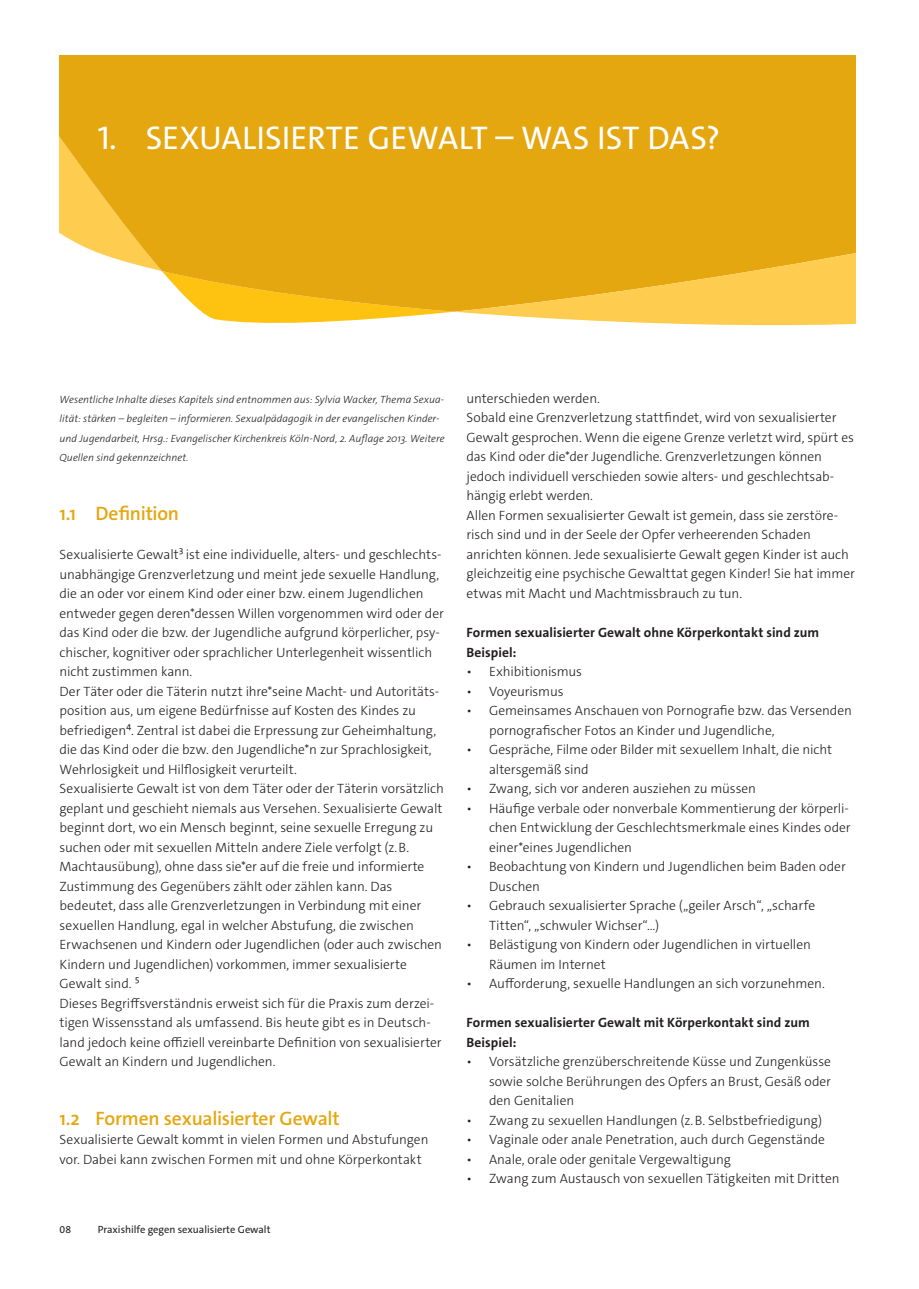
<style>
.page{position:relative;width:919px;height:1289px;background:#fff}
.page>*{position:absolute;margin:0;border:0;box-sizing:border-box;transform-origin:0 0}
.t1{font:33px "The Sans C5";letter-spacing:.005em;color:#fff}
.t2{font:600 19.5px "The Sans C5";letter-spacing:-.01em;color:#e5a710}
.t3{font:300 13.5px/19.5px "The Sans C5";letter-spacing:-.005em;color:#231f20}
.t4{font:700 13.5px/19.5px "The Sans C5";letter-spacing:.005em;color:#231f20}
.t5{font:italic 300 10.5px/19.5px "The Sans C5";color:#231f20}
.t6{font:10.5px "The Sans C5";color:#231f20}
</style>
<div class="page">
<svg style="left:60px;top:55px;width:795px;height:271px;background:#e9b126"></svg>
<h1 class="t1" style="left:98px;top:117px;width:624px">1. SEXUALISIERTE GEWALT – WAS IST DAS?</h1>
<p class="t5" style="left:60px;top:390px;width:386px">Wesentliche Inhalte dieses Kapitels sind entnommen aus: Sylvia Wacker, Thema Sexua&shy;lität: stärken – begleiten – informieren. Sexualpädagogik in der evangelischen Kinder&shy;und Jugendarbeit, Hrsg.: Evangelischer Kirchenkreis Köln-Nord, 2. Auflage 2013. Weitere Quellen sind gekennzeichnet.</p>
<h2 class="t2" style="left:60px;top:501px;width:121px">1.1 Definition</h2>
<p class="t3" style="left:60px;top:545px;width:386px">Sexualisierte Gewalt³ ist eine individuelle, alters- und geschlechts&shy;unabhängige Grenzverletzung und meint jede sexuelle Handlung, die an oder vor einem Kind oder einer bzw. einem Jugendlichen entweder gegen deren*dessen Willen vorgenommen wird oder der das Kind oder die bzw. der Jugendliche aufgrund körperlicher, psy&shy;chischer, kognitiver oder sprachlicher Unterlegenheit wissentlich nicht zustimmen kann.<br>Der Täter oder die Täterin nutzt ihre*seine Macht- und Autoritäts&shy;position aus, um eigene Bedürfnisse auf Kosten des Kindes zu befriedigen⁴. Zentral ist dabei die Erpressung zur Geheimhaltung, die das Kind oder die bzw. den Jugendliche*n zur Sprachlosigkeit, Wehrlosigkeit und Hilflosigkeit verurteilt.<br>Sexualisierte Gewalt ist von dem Täter oder der Täterin vorsätzlich geplant und geschieht niemals aus Versehen. Sexualisierte Gewalt beginnt dort, wo ein Mensch beginnt, seine sexuelle Erregung zu suchen oder mit sexuellen Mitteln andere Ziele verfolgt (z. B.<br>Machtausübung), ohne dass sie*er auf die freie und informierte Zustimmung des Gegenübers zählt oder zählen kann. Das bedeutet, dass alle Grenzverletzungen in Verbindung mit einer sexuellen Handlung, egal in welcher Abstufung, die zwischen Erwachsenen und Kindern oder Jugendlichen (oder auch zwischen Kindern und Jugendlichen) vorkommen, immer sexualisierte Gewalt sind. ⁵<br>Dieses Begriffsverständnis erweist sich für die Praxis zum derzei&shy;tigen Wissensstand als umfassend. Bis heute gibt es in Deutsch&shy;land jedoch keine offiziell vereinbarte Definition von sexualisierter Gewalt an Kindern und Jugendlichen.</p>
<h2 class="t2" style="left:60px;top:1105px;width:282px">1.2 Formen sexualisierter Gewalt</h2>
<p class="t3" style="left:60px;top:1130px;width:370px">Sexualisierte Gewalt kommt in vielen Formen und Abstufungen vor. Dabei kann zwischen Formen mit und ohne Körperkontakt</p>
<p class="t6" style="left:60px;top:1222px;width:13px">08</p>
<p class="t6" style="left:98px;top:1222px;width:174px">Praxishilfe gegen sexualisierte Gewalt</p>
<p class="t3" style="left:466px;top:389px;width:390px">unterschieden werden.<br>Sobald eine Grenzverletzung stattfindet, wird von sexualisierter Gewalt gesprochen. Wenn die eigene Grenze verletzt wird, spürt es das Kind oder die*der Jugendliche. Grenzverletzungen können jedoch individuell verschieden sowie alters- und geschlechtsab&shy;hängig erlebt werden.<br>Allen Formen sexualisierter Gewalt ist gemein, dass sie zerstöre&shy;risch sind und in der Seele der Opfer verheerenden Schaden anrichten können. Jede sexualisierte Gewalt gegen Kinder ist auch gleichzeitig eine psychische Gewalttat gegen Kinder! Sie hat immer etwas mit Macht und Machtmissbrauch zu tun.</p>
<p class="t4" style="left:466px;top:622px;width:354px">Formen sexualisierter Gewalt ohne Körperkontakt sind zum<br>Beispiel:</p>
<p class="t3" style="left:466px;top:661px;width:117px">• Exhibitionismus</p>
<p class="t3" style="left:466px;top:681px;width:98px">• Voyeurismus</p>
<p class="t3" style="left:489px;top:700px;width:364px;text-indent:-23px">• Gemeinsames Anschauen von Pornografie bzw. das Versenden pornografischer Fotos an Kinder und Jugendliche,</p>
<p class="t3" style="left:489px;top:739px;width:344px;text-indent:-23px">• Gespräche, Filme oder Bilder mit sexuellem Inhalt, die nicht altersgemäß sind</p>
<p class="t3" style="left:466px;top:778px;width:291px">• Zwang, sich vor anderen ausziehen zu müssen</p>
<p class="t3" style="left:489px;top:798px;width:363px;text-indent:-23px">• Häufige verbale oder nonverbale Kommentierung der körperli&shy;chen Entwicklung der Geschlechtsmerkmale eines Kindes oder einer*eines Jugendlichen</p>
<p class="t3" style="left:489px;top:856px;width:358px;text-indent:-23px">• Beobachtung von Kindern und Jugendlichen beim Baden oder<br>Duschen</p>
<p class="t3" style="left:489px;top:895px;width:327px;text-indent:-23px">• Gebrauch sexualisierter Sprache („geiler Arsch“, „scharfe<br>Titten“, „schwuler Wichser“…)</p>
<p class="t3" style="left:489px;top:934px;width:323px;text-indent:-23px">• Belästigung von Kindern oder Jugendlichen in virtuellen<br>Räumen im Internet</p>
<p class="t3" style="left:466px;top:973px;width:360px">• Aufforderung, sexuelle Handlungen an sich vorzunehmen.</p>
<p class="t4" style="left:466px;top:1012px;width:345px">Formen sexualisierter Gewalt mit Körperkontakt sind zum<br>Beispiel:</p>
<p class="t3" style="left:489px;top:1051px;width:343px;text-align:justify;text-indent:-23px">• Vorsätzliche grenzüberschreitende Küsse und Zungenküsse sowie solche Berührungen des Opfers an Brust, Gesäß oder den Genitalien</p>
<p class="t3" style="left:466px;top:1110px;width:357px">• Zwang zu sexuellen Handlungen (z. B. Selbstbefriedigung)</p>
<p class="t3" style="left:466px;top:1129px;width:360px">• Vaginale oder anale Penetration, auch durch Gegenstände</p>
<p class="t3" style="left:466px;top:1149px;width:266px">• Anale, orale oder genitale Vergewaltigung</p>
<p class="t3" style="left:466px;top:1168px;width:374px">• Zwang zum Austausch von sexuellen Tätigkeiten mit Dritten</p>
</div>
